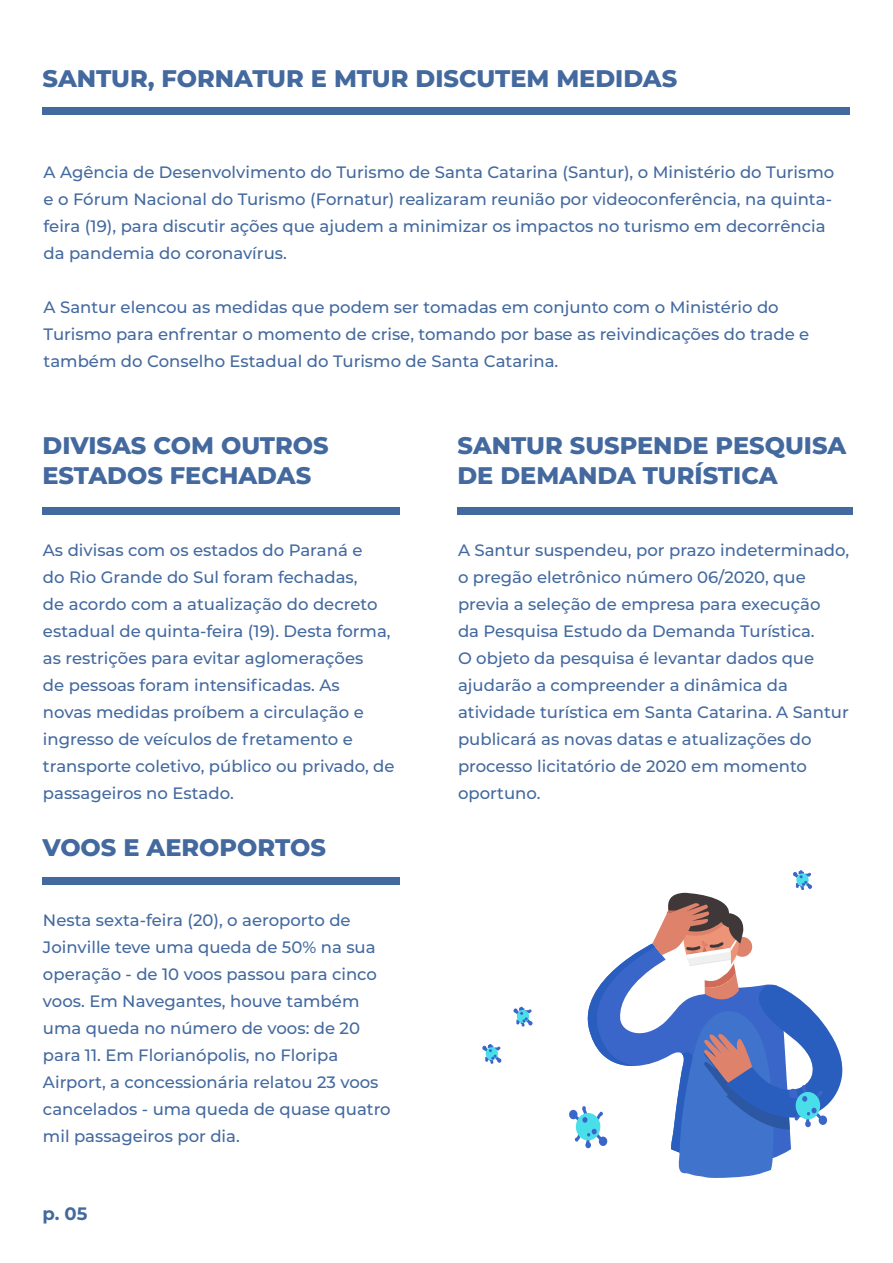
<style>
.page{position:relative;width:893px;height:1263px;background:#fff}
.page>*{position:absolute;margin:0;border:0;box-sizing:border-box;transform-origin:0 0}
.t1{font:800 24px/30px "Montserrat";color:#43699f}
.t2{font:700 18px "Montserrat";color:#43699f}
.t3{font:500 16.5px/27px "Montserrat";color:#43699f}
</style>
<div class="page">
<svg style="left:513px;top:1006px;width:20px;height:21px"></svg>
<svg style="left:482px;top:1044px;width:20px;height:20px"></svg>
<svg style="left:570px;top:870px;width:273px;height:308px"></svg>
<div style="left:43px;top:108px;width:807px;height:7px;background:#43699f"></div>
<div style="left:43px;top:507px;width:357px;height:7px;background:#43699f"></div>
<div style="left:43px;top:877px;width:357px;height:7px;background:#43699f"></div>
<div style="left:457px;top:507px;width:396px;height:7px;background:#43699f"></div>
<h1 class="t1" style="left:43px;top:62px;width:636px">SANTUR, FORNATUR E MTUR DISCUTEM MEDIDAS</h1>
<p class="t3" style="left:44px;top:158px;width:792px">A Agência de Desenvolvimento do Turismo de Santa Catarina (Santur), o Ministério do Turismo e o Fórum Nacional do Turismo (Fornatur) realizaram reunião por videoconferência, na quinta&shy;feira (19), para discutir ações que ajudem a minimizar os impactos no turismo em decorrência da pandemia do coronavírus.</p>
<p class="t3" style="left:44px;top:293px;width:767px">A Santur elencou as medidas que podem ser tomadas em conjunto com o Ministério do<br>Turismo para enfrentar o momento de crise, tomando por base as reivindicações do trade e também do Conselho Estadual do Turismo de Santa Catarina.</p>
<h1 class="t1" style="left:43px;top:429px;width:288px">DIVISAS COM OUTROS<br>ESTADOS FECHADAS</h1>
<h1 class="t1" style="left:457px;top:429px;width:390px">SANTUR SUSPENDE PESQUISA<br>DE DEMANDA TURÍSTICA</h1>
<p class="t3" style="left:43px;top:536px;width:353px">As divisas com os estados do Paraná e<br>do Rio Grande do Sul foram fechadas,<br>de acordo com a atualização do decreto estadual de quinta-feira (19). Desta forma, as restrições para evitar aglomerações<br>de pessoas foram intensificadas. As<br>novas medidas proíbem a circulação e ingresso de veículos de fretamento e transporte coletivo, público ou privado, de passageiros no Estado.</p>
<p class="t3" style="left:458px;top:536px;width:393px">A Santur suspendeu, por prazo indeterminado, o pregão eletrônico número 06/2020, que previa a seleção de empresa para execução<br>da Pesquisa Estudo da Demanda Turística.<br>O objeto da pesquisa é levantar dados que ajudarão a compreender a dinâmica da atividade turística em Santa Catarina. A Santur publicará as novas datas e atualizações do processo licitatório de 2020 em momento oportuno.</p>
<h1 class="t1" style="left:43px;top:831px;width:285px">VOOS E AEROPORTOS</h1>
<p class="t3" style="left:43px;top:906px;width:349px">Nesta sexta-feira (20), o aeroporto de Joinville teve uma queda de 50% na sua operação - de 10 voos passou para cinco voos. Em Navegantes, houve também uma queda no número de voos: de 20 para 11. Em Florianópolis, no Floripa Airport, a concessionária relatou 23 voos cancelados - uma queda de quase quatro mil passageiros por dia.</p>
<p class="t2" style="left:43px;top:1201px;width:47px">p. 05</p>
</div>
